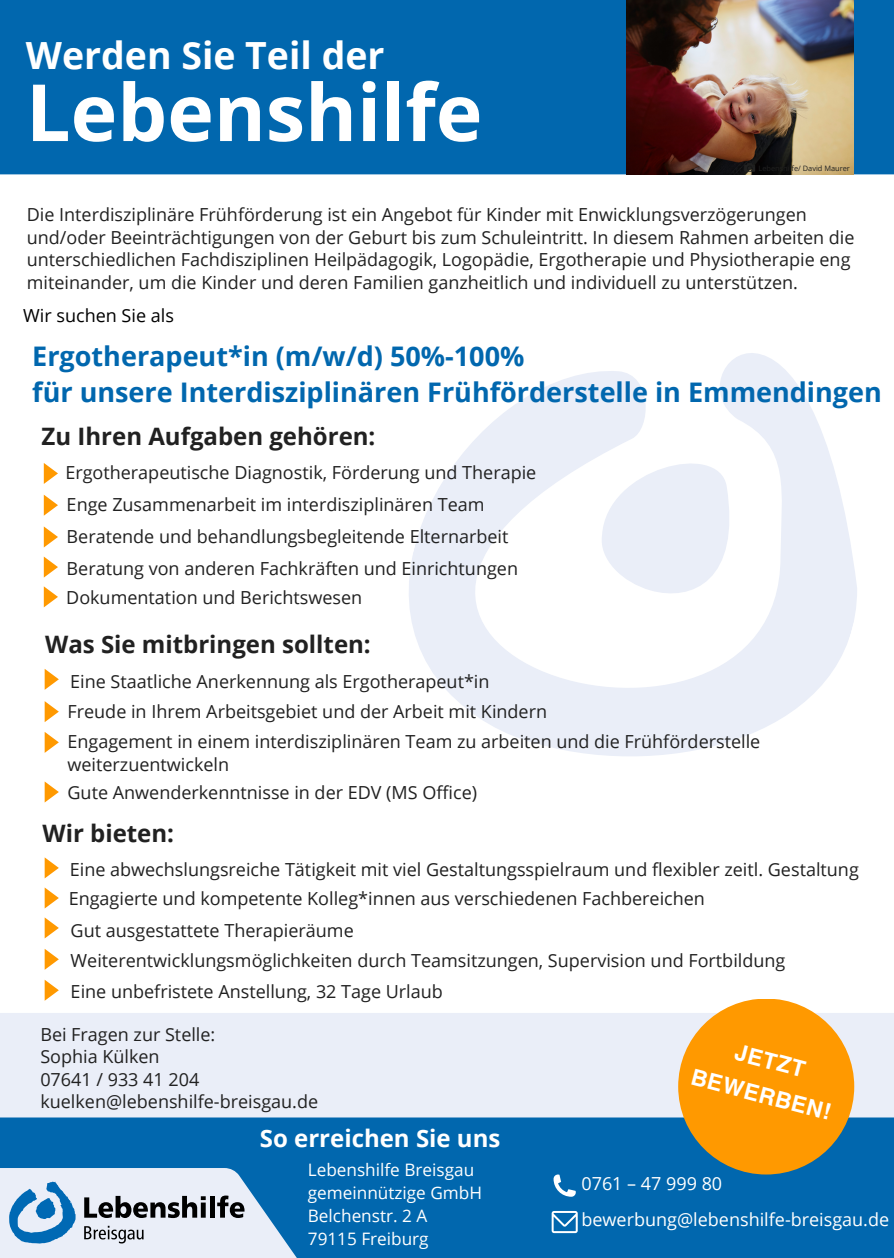
<style>
.page{position:relative;width:894px;height:1258px;background:#fff}
.page>*{position:absolute;margin:0;border:0;box-sizing:border-box;transform-origin:0 0}
.t1{font:700 78.9px "Open Sans";color:#fff}
.t2{font:700 37.5px "Open Sans";color:#fff}
.t3{font:700 27px/36px "Open Sans";color:#0167ae}
.t4{font:700 24px "Open Sans";color:#212121}
.t5{font:700 24px "Open Sans";color:#fff}
.t6{font:700 22.5px/34.5px "Helvetica World";color:#fff;text-align:center}
.t7{font:18px/22.5px "Open Sans";color:#212121}
.t8{font:18px "Open Sans";color:#fff}
.t9{font:18px "Open Sans";color:#000}
.t10{font:17.1px/22.8px "Open Sans";color:#fff}
.t11{font:7.5px "Open Sans";color:#212121}
</style>
<div class="page">
<div style="left:0;top:1013px;width:893px;height:104px;background:#eaeef8"></div>
<div style="left:0;top:1117px;width:893px;height:141px;background:#0167ae"></div>
<svg style="left:0;top:1168px;width:298px;height:90px"></svg>
<svg style="left:553px;top:1174px;width:22px;height:23px"></svg>
<svg style="left:551px;top:1211px;width:26px;height:22px"></svg>
<div style="left:0;top:0;width:893px;height:174px;background:#0167ae"></div>
<img style="left:626px;top:0;width:227px;height:174px">
<svg style="left:409px;top:353px;width:448px;height:403px"></svg>
<div style="left:678px;top:998px;width:176px;height:176px;background:#f90;border-radius:50%"></div>
<img style="left:735px;top:7px;width:155px;height:165px">
<svg style="left:45px;top:857px;width:14px;height:21px"></svg>
<svg style="left:45px;top:887px;width:14px;height:21px"></svg>
<svg style="left:45px;top:917px;width:14px;height:21px"></svg>
<svg style="left:45px;top:949px;width:14px;height:21px"></svg>
<svg style="left:45px;top:980px;width:14px;height:21px"></svg>
<svg style="left:45px;top:669px;width:14px;height:21px"></svg>
<svg style="left:45px;top:701px;width:14px;height:21px"></svg>
<svg style="left:45px;top:732px;width:14px;height:21px"></svg>
<svg style="left:45px;top:781px;width:14px;height:21px"></svg>
<svg style="left:44px;top:463px;width:14px;height:21px"></svg>
<svg style="left:44px;top:495px;width:14px;height:21px"></svg>
<svg style="left:44px;top:526px;width:14px;height:21px"></svg>
<svg style="left:44px;top:556px;width:14px;height:22px"></svg>
<svg style="left:44px;top:586px;width:14px;height:21px"></svg>
<h2 class="t2" style="left:26px;top:29px;width:360px">Werden Sie Teil der</h2>
<p class="t1" style="left:26px;top:57px;width:458px">Lebenshilfe</p>
<h5 class="t11" style="left:758px;top:163px;width:93px">Lebenshilfe/ David Maurer</h5>
<h6 class="t7" style="left:27px;top:203px;width:829px">Die Interdisziplinäre Frühförderung ist ein Angebot für Kinder mit Enwicklungsverzögerungen und/oder Beeinträchtigungen von der Geburt bis zum Schuleintritt. In diesem Rahmen arbeiten die unterschiedlichen Fachdisziplinen Heilpädagogik, Logopädie, Ergotherapie und Physiotherapie eng miteinander, um die Kinder und deren Familien ganzheitlich und individuell zu unterstützen.</h6>
<h6 class="t9" style="left:23px;top:302px;width:152px">Wir suchen Sie als</h6>
<h3 class="t3" style="left:32px;top:337px;width:850px">Ergotherapeut*in (m/w/d) 50%-100%<br>für unsere Interdisziplinären Frühförderstelle in Emmendingen</h3>
<h6 class="t4" style="left:42px;top:419px;width:335px">Zu Ihren Aufgaben gehören:</h6>
<h6 class="t7" style="left:65px;top:461px;width:472px">Ergotherapeutische Diagnostik, Förderung und Therapie</h6>
<h6 class="t7" style="left:67px;top:493px;width:419px">Enge Zusammenarbeit im interdisziplinären Team</h6>
<h6 class="t7" style="left:67px;top:525px;width:443px">Beratende und behandlungsbegleitende Elternarbeit</h6>
<p class="t7" style="left:67px;top:557px;width:453px">Beratung von anderen Fachkräften und Einrichtungen</p>
<h4 class="t7" style="left:66px;top:585px;width:297px">Dokumentation und Berichtswesen</h4>
<h6 class="t4" style="left:45px;top:628px;width:327px">Was Sie mitbringen sollten:</h6>
<h6 class="t7" style="left:70px;top:669px;width:421px">Eine Staatliche Anerkennung als Ergotherapeut*in</h6>
<h6 class="t7" style="left:67px;top:699px;width:481px">Freude in Ihrem Arbeitsgebiet und der Arbeit mit Kindern</h6>
<h5 class="t7" style="left:67px;top:730px;width:694px">Engagement in einem interdisziplinären Team zu arbeiten und die Frühförderstelle weiterzuentwickeln</h5>
<h6 class="t7" style="left:67px;top:780px;width:411px">Gute Anwenderkenntnisse in der EDV (MS Office)</h6>
<h6 class="t4" style="left:42px;top:816px;width:133px">Wir bieten:</h6>
<h6 class="t7" style="left:70px;top:857px;width:790px">Eine abwechslungsreiche Tätigkeit mit viel Gestaltungsspielraum und flexibler zeitl. Gestaltung</h6>
<h6 class="t7" style="left:69px;top:886px;width:637px">Engagierte und kompetente Kolleg*innen aus verschiedenen Fachbereichen</h6>
<h6 class="t7" style="left:71px;top:919px;width:284px">Gut ausgestattete Therapieräume</h6>
<h6 class="t7" style="left:71px;top:949px;width:716px">Weiterentwicklungsmöglichkeiten durch Teamsitzungen, Supervision und Fortbildung</h6>
<h5 class="t7" style="left:71px;top:980px;width:373px">Eine unbefristete Anstellung, 32 Tage Urlaub</h5>
<h6 class="t7" style="left:40px;top:1022px;width:279px">Bei Fragen zur Stelle:<br>Sophia Külken<br>07641 / 933 41 204 kuelken@lebenshilfe-breisgau.de</h6>
<p class="t5" style="left:260px;top:1121px;width:242px">So erreichen Sie uns</p>
<h1 class="t10" style="left:308px;top:1158px;width:176px">Lebenshilfe Breisgau gemeinnützige GmbH<br>Belchenstr. 2 A<br>79115 Freiburg</h1>
<p class="t6" style="left:705px;top:1023px;width:145px;rotate:15deg">JETZT<br>BEWERBEN!</p>
<p class="t8" style="left:581px;top:1170px;width:142px">0761 – 47 999 80</p>
<p class="t8" style="left:581px;top:1206px;width:309px">bewerbung@lebenshilfe-breisgau.de</p>
</div>
